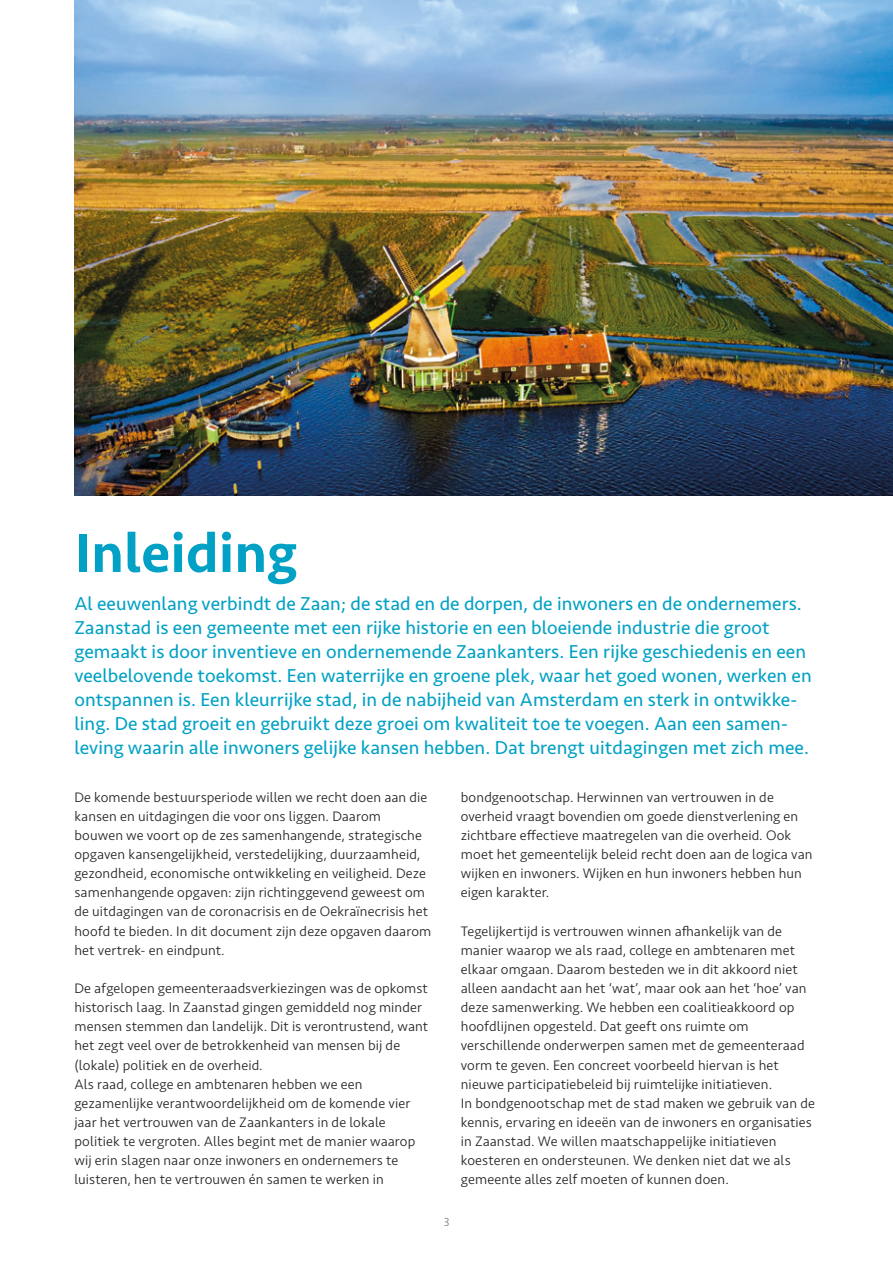
<style>
.page{position:relative;width:893px;height:1263px;background:#fff}
.page>*{position:absolute;margin:0;border:0;box-sizing:border-box;transform-origin:0 0}
.Hoofdstuktitel_A4{font:500 57px "Seravek Basic";letter-spacing:.005em;color:#00a1c4}
.Inleidende_tekst_A4{font:19.35px/24px "Seravek Basic";letter-spacing:.005em;color:#00a1c4}
.Plattetekst_basis_A4{font:300 14.25px/19.2px "Seravek Basic";letter-spacing:.01em;color:#231f20}
.t1{font:300 12px "Seravek Basic";color:#7f7171}
</style>
<div class="page">
<img style="left:74px;top:0;width:819px;height:495px">
<p class="Hoofdstuktitel_A4" style="left:74px;top:518px;width:224px">Inleiding</p>
<p class="Inleidende_tekst_A4" style="left:74px;top:592px;width:739px">Al eeuwenlang verbindt de Zaan; de stad en de dorpen, de inwoners en de ondernemers.<br>Zaanstad is een gemeente met een rijke historie en een bloeiende industrie die groot gemaakt is door inventieve en ondernemende Zaankanters. Een rijke geschiedenis en een veelbelovende toekomst. Een waterrijke en groene plek, waar het goed wonen, werken en ontspannen is. Een kleurrijke stad, in de nabijheid van Amsterdam en sterk in ontwikke&shy;ling. De stad groeit en gebruikt deze groei om kwaliteit toe te voegen. Aan een samen&shy;leving waarin alle inwoners gelijke kansen hebben. Dat brengt uitdagingen met zich mee.</p>
<p class="Plattetekst_basis_A4" style="left:74px;top:787px;width:358px">De komende bestuursperiode willen we recht doen aan die kansen en uitdagingen die voor ons liggen. Daarom bouwen we voort op de zes samenhangende, strategische opgaven kansengelijkheid, verstedelijking, duurzaamheid, gezondheid, economische ontwikkeling en veiligheid. Deze samenhangende opgaven: zijn richtinggevend geweest om de uitdagingen van de coronacrisis en de Oekraïnecrisis het hoofd te bieden. In dit document zijn deze opgaven daarom het vertrek- en eindpunt.</p>
<p class="Plattetekst_basis_A4" style="left:74px;top:978px;width:355px">De afgelopen gemeenteraadsverkiezingen was de opkomst historisch laag. In Zaanstad gingen gemiddeld nog minder mensen stemmen dan landelijk. Dit is verontrustend, want het zegt veel over de betrokkenheid van mensen bij de (lokale) politiek en de overheid.</p>
<p class="Plattetekst_basis_A4" style="left:74px;top:1074px;width:342px">Als raad, college en ambtenaren hebben we een gezamenlijke verantwoordelijkheid om de komende vier jaar het vertrouwen van de Zaankanters in de lokale politiek te vergroten. Alles begint met de manier waarop wij erin slagen naar onze inwoners en ondernemers te luisteren, hen te vertrouwen én samen te werken in</p>
<p class="Plattetekst_basis_A4" style="left:461px;top:787px;width:353px">bondgenootschap. Herwinnen van vertrouwen in de overheid vraagt bovendien om goede dienstverlening en zichtbare effectieve maatregelen van die overheid. Ook moet het gemeentelijk beleid recht doen aan de logica van wijken en inwoners. Wijken en hun inwoners hebben hun eigen karakter.</p>
<p class="Plattetekst_basis_A4" style="left:461px;top:921px;width:347px">Tegelijkertijd is vertrouwen winnen afhankelijk van de manier waarop we als raad, college en ambtenaren met elkaar omgaan. Daarom besteden we in dit akkoord niet alleen aandacht aan het ‘wat’, maar ook aan het ‘hoe’ van deze samenwerking. We hebben een coalitieakkoord op hoofdlijnen opgesteld. Dat geeft ons ruimte om verschillende onderwerpen samen met de gemeenteraad vorm te geven. Een concreet voorbeeld hiervan is het nieuwe participatiebeleid bij ruimtelijke initiatieven.</p>
<p class="Plattetekst_basis_A4" style="left:461px;top:1093px;width:356px">In bondgenootschap met de stad maken we gebruik van de kennis, ervaring en ideeën van de inwoners en organisaties in Zaanstad. We willen maatschappelijke initiatieven koesteren en ondersteunen. We denken niet dat we als gemeente alles zelf moeten of kunnen doen.</p>
<p class="t1" style="left:444px;top:1215px;width:7px">3</p>
</div>
